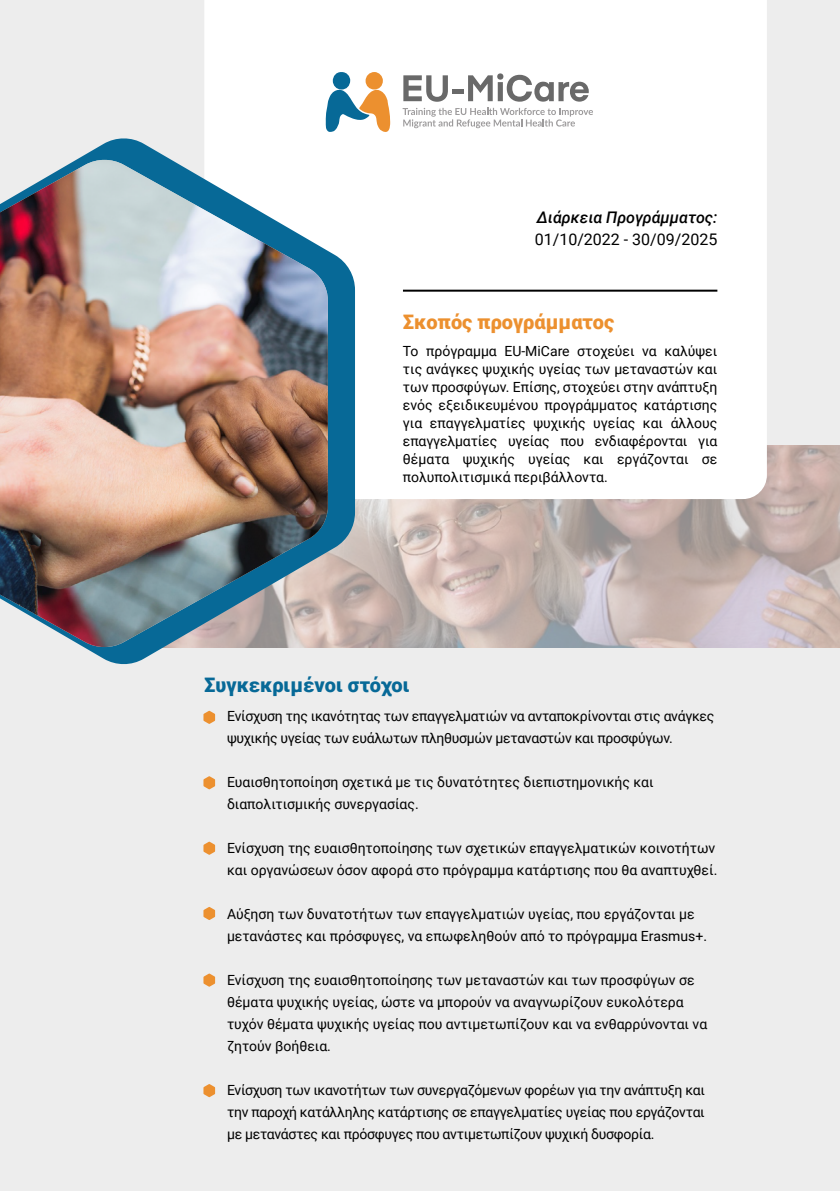
<style>
.page{position:relative;width:840px;height:1191px;background:#fff}
.page>*{position:absolute;margin:0;border:0;box-sizing:border-box;transform-origin:0 0}
.t1{font:900 20px "Roboto";color:#076997}
.t2{font:900 20px "Roboto";color:#ec902f}
.t3{font:italic 500 16px "Roboto";color:#000}
.t4{font:16px "Roboto";color:#000}
.t5{font:14px/22px "Roboto";color:#000}
.t6{font:14px/22px "Roboto";letter-spacing:-.02em;color:#000}
</style>
<div class="page">
<div style="left:0;top:0;width:839px;height:1191px;background:#ededed"></div>
<hr style="left:839px;top:0;width:1px;height:499px;background:#ededed">
<svg style="left:203px;top:711px;width:12px;height:13px"></svg>
<svg style="left:203px;top:776px;width:12px;height:13px"></svg>
<svg style="left:203px;top:841px;width:12px;height:14px"></svg>
<svg style="left:203px;top:907px;width:12px;height:13px"></svg>
<svg style="left:203px;top:973px;width:12px;height:13px"></svg>
<svg style="left:203px;top:1084px;width:12px;height:13px"></svg>
<img style="left:355px;top:445px;width:484px;height:202px">
<div style="left:204px;top:0;width:562px;height:499px;background:#fff"></div>
<svg style="left:402px;top:108px;width:190px;height:20px"></svg>
<svg style="left:403px;top:75px;width:44px;height:27px"></svg>
<div style="left:452px;top:89px;width:11px;height:5px;background:#696969"></div>
<svg style="left:468px;top:73px;width:120px;height:29px"></svg>
<svg style="left:325px;top:89px;width:65px;height:43px"></svg>
<div style="left:332px;top:72px;width:18px;height:18px;background:#076997;border-radius:50%"></div>
<div style="left:365px;top:72px;width:18px;height:18px;background:#ec902f;border-radius:50%"></div>
<hr style="left:403px;top:290px;width:314px;height:2px;background:#000">
<svg style="left:79px;top:137px;width:276px;height:528px"></svg>
<img style="left:0;top:160px;width:327px;height:487px">
<p class="t3" style="left:536px;top:206px;width:182px">Διάρκεια Προγράμματος:</p>
<p class="t4" style="left:534px;top:228px;width:184px">01/10/2022 - 30/09/2025</p>
<h1 class="t2" style="left:403px;top:308px;width:212px">Σκοπός προγράμματος</h1>
<p class="t5" style="left:403px;top:341px;width:316px;line-height:18px;text-align:justify">Το πρόγραμμα EU-MiCare στοχεύει να καλύψει τις ανάγκες ψυχικής υγείας των μεταναστών και των προσφύγων. Επίσης, στοχεύει στην ανάπτυξη ενός εξειδικευμένου προγράμματος κατάρτισης για επαγγελματίες ψυχικής υγείας και άλλους επαγγελματίες υγείας που ενδιαφέρονται για θέματα ψυχικής υγείας και εργάζονται σε πολυπολιτισμικά περιβάλλοντα.</p>
<h1 class="t1" style="left:204px;top:671px;width:206px">Συγκεκριμένοι στόχοι</h1>
<p class="t6" style="left:227px;top:705px;width:488px">Ενίσχυση της ικανότητας των επαγγελματιών να ανταποκρίνονται στις ανάγκες ψυχικής υγείας των ευάλωτων πληθυσμών μεταναστών και προσφύγων.</p>
<p class="t5" style="left:227px;top:771px;width:428px">Ευαισθητοποίηση σχετικά με τις δυνατότητες διεπιστημονικής και διαπολιτισμικής συνεργασίας.</p>
<p class="t5" style="left:227px;top:837px;width:491px">Ενίσχυση της ευαισθητοποίησης των σχετικών επαγγελματικών κοινοτήτων και οργανώσεων όσον αφορά στο πρόγραμμα κατάρτισης που θα αναπτυχθεί.</p>
<p class="t5" style="left:227px;top:903px;width:481px">Αύξηση των δυνατοτήτων των επαγγελματιών υγείας, που εργάζονται με μετανάστες και πρόσφυγες, να επωφεληθούν από το πρόγραμμα Erasmus+.</p>
<p class="t5" style="left:227px;top:969px;width:481px">Ενίσχυση της ευαισθητοποίησης των μεταναστών και των προσφύγων σε θέματα ψυχικής υγείας, ώστε να μπορούν να αναγνωρίζουν ευκολότερα τυχόν θέματα ψυχικής υγείας που αντιμετωπίζουν και να ενθαρρύνονται να ζητούν βοήθεια.</p>
<p class="t5" style="left:227px;top:1079px;width:479px;text-align:justify">Ενίσχυση των ικανοτήτων των συνεργαζόμενων φορέων για την ανάπτυξη και την παροχή κατάλληλης κατάρτισης σε επαγγελματίες υγείας που εργάζονται με μετανάστες και πρόσφυγες που αντιμετωπίζουν ψυχική δυσφορία.</p>
</div>
